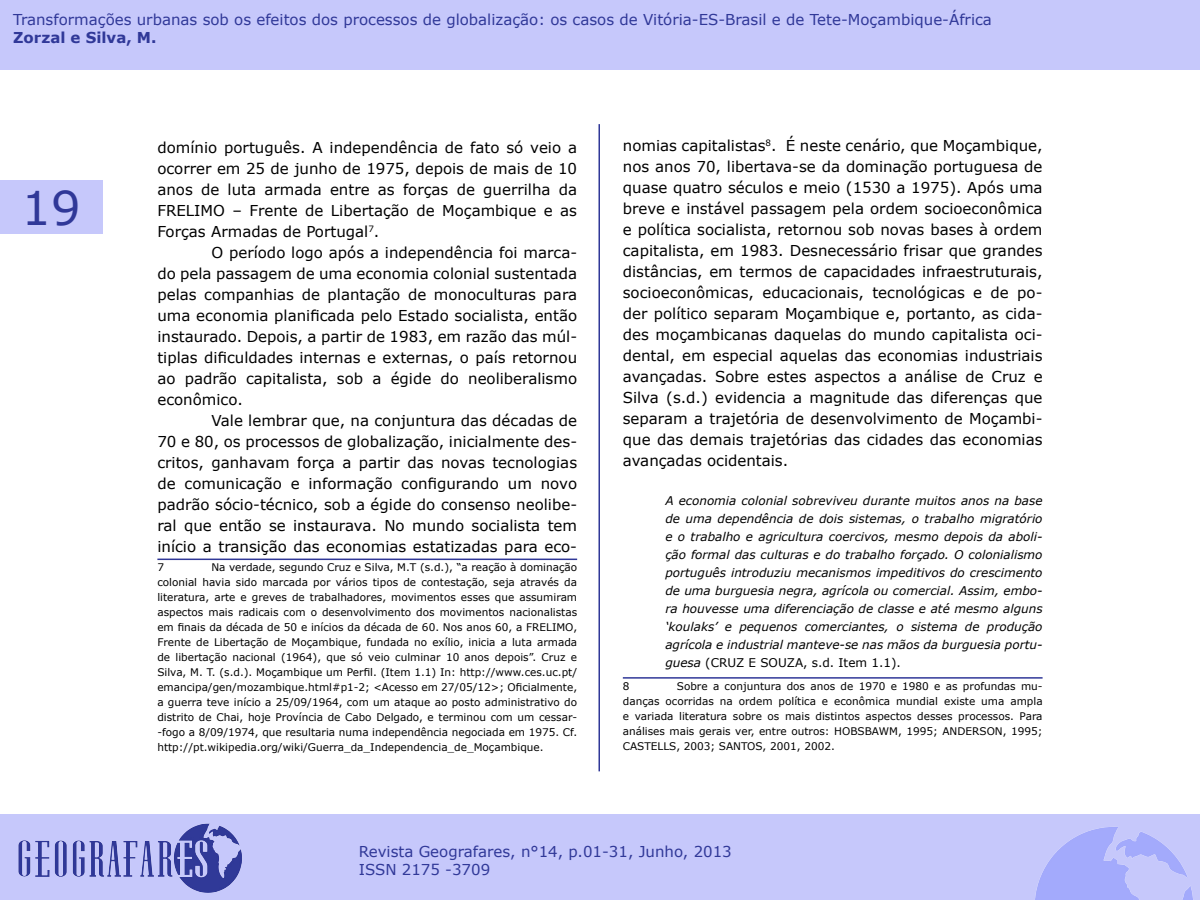
<style>
.page{position:relative;width:1200px;height:900px;background:#fff}
.page>*{position:absolute;margin:0;border:0;box-sizing:border-box;transform-origin:0 0}
.t1{font:46.5px "Verdana";color:#303898}
.t2{font:15px/21px "Verdana";color:#000;text-align:justify}
.t3{font:15px/18px "Verdana";color:#303898}
.t4{font:700 15px "Verdana";color:#303898}
.t5{font:italic 12px/18px "Verdana";color:#000;text-align:justify}
.t6{font:10.5px/15px "Verdana";color:#000;text-align:justify}
.s1{font-style:normal}
</style>
<div class="page">
<div style="left:0;top:180px;width:102px;height:54px;background:#c6c8fb"></div>
<div style="left:0;top:814px;width:1200px;height:86px;background:#c6c8fb"></div>
<img style="left:18px;top:823px;width:224px;height:70px">
<img style="left:1035px;top:827px;width:158px;height:73px">
<div style="left:0;top:0;width:1200px;height:69px;background:#c6c8fb"></div>
<hr style="left:598px;top:124px;width:2px;height:647px;background:#303898">
<hr style="left:157px;top:559px;width:420px;height:1px;background:#303898">
<hr style="left:623px;top:677px;width:420px;height:2px;background:#303898">
<p class="t3" style="left:13px;top:11px;width:980px">Transformações urbanas sob os efeitos dos processos de globalização: os casos de Vitória-ES-Brasil e de Tete-Moçambique-África</p>
<p class="t4" style="left:13px;top:27px;width:145px">Zorzal e Silva, M .</p>
<h1 class="t1" style="left:22px;top:176px;width:61px">19</h1>
<p class="t2" style="left:157px;top:136px;width:421px">domínio português. A independência de fato só veio a ocorrer em 25 de junho de 1975, depois de mais de 10 anos de luta armada entre as forças de guerrilha da FRELIMO – Frente de Libertação de Moçambique e as Forças Armadas de Portugal<sup>7</sup>.</p>
<p class="t2" style="left:157px;top:241px;width:421px;text-indent:54px">O período logo após a independência foi marca&shy;do pela passagem de uma economia colonial sustentada pelas companhias de plantação de monoculturas para uma economia planificada pelo Estado socialista, então instaurado. Depois, a partir de 1983, em razão das múl&shy;tiplas dificuldades internas e externas, o país retornou ao padrão capitalista, sob a égide do neoliberalismo econômico.</p>
<p class="t2" style="left:157px;top:409px;width:421px;text-indent:54px">Vale lembrar que, na conjuntura das décadas de 70 e 80, os processos de globalização, inicialmente des&shy;critos, ganhavam força a partir das novas tecnologias de comunicação e informação configurando um novo padrão sócio-técnico, sob a égide do consenso neolibe&shy;ral que então se instaurava. No mundo socialista tem início a transição das economias estatizadas para eco-</p>
<p class="t6" style="left:157px;top:560px;width:8px">7</p>
<p class="t6" style="left:157px;top:560px;width:421px;text-indent:54px">Na verdade, segundo Cruz e Silva, M.T (s.d.), “a reação à dominação colonial havia sido marcada por vários tipos de contestação, seja através da literatura, arte e greves de trabalhadores, movimentos esses que assumiram aspectos mais radicais com o desenvolvimento dos movimentos nacionalistas em finais da década de 50 e inícios da década de 60. Nos anos 60, a FRELIMO, Frente de Libertação de Moçambique, fundada no exílio, inicia a luta armada de libertação nacional (1964), que só veio culminar 10 anos depois”. Cruz e Silva, M. T. (s.d.). Moçambique um Perfil. (Item 1.1) In: http://www.ces.uc.pt/ emancipa/gen/mozambique.html#p1-2; &lt;Acesso em 27/05/12&gt;; Oficialmente, a guerra teve início a 25/09/1964, com um ataque ao posto administrativo do distrito de Chai, hoje Província de Cabo Delgado, e terminou com um cessar--fogo a 8/09/1974, que resultaria numa independência negociada em 1975. Cf. http://pt.wikipedia.org/wiki/Guerra_da_Independencia_de_Moçambique.</p>
<p class="t2" style="left:623px;top:135px;width:421px">nomias capitalistas<sup>8</sup>. É neste cenário, que Moçambique, nos anos 70, libertava-se da dominação portuguesa de quase quatro séculos e meio (1530 a 1975). Após uma breve e instável passagem pela ordem socioeconômica e política socialista, retornou sob novas bases à ordem capitalista, em 1983. Desnecessário frisar que grandes distâncias, em termos de capacidades infraestruturais, socioeconômicas, educacionais, tecnológicas e de po&shy;der político separam Moçambique e, portanto, as cida&shy;des moçambicanas daquelas do mundo capitalista oci&shy;dental, em especial aquelas das economias industriais avançadas. Sobre estes aspectos a análise de Cruz e Silva (s.d.) evidencia a magnitude das diferenças que separam a trajetória de desenvolvimento de Moçambi&shy;que das demais trajetórias das cidades das economias avançadas ocidentais.</p>
<p class="t5" style="left:665px;top:492px;width:379px">A economia colonial sobreviveu durante muitos anos na base de uma dependência de dois sistemas, o trabalho migratório e o trabalho e agricultura coercivos, mesmo depois da aboli&shy;ção formal das culturas e do trabalho forçado. O colonialismo português introduziu mecanismos impeditivos do crescimento de uma burguesia negra, agrícola ou comercial. Assim, embo&shy;ra houvesse uma diferenciação de classe e até mesmo alguns ‘koulaks’ e pequenos comerciantes, o sistema de produção agrícola e industrial manteve-se nas mãos da burguesia portu&shy;guesa <span class="s1">(CRUZ E SOUZA, s.d. Item 1.1).</span></p>
<p class="t6" style="left:623px;top:678px;width:8px">8</p>
<p class="t6" style="left:623px;top:678px;width:421px;text-indent:54px">Sobre a conjuntura dos anos de 1970 e 1980 e as profundas mu&shy;danças ocorridas na ordem política e econômica mundial existe uma ampla e variada literatura sobre os mais distintos aspectos desses processos. Para análises mais gerais ver, entre outros: HOBSBAWM, 1995; ANDERSON, 1995; CASTELLS, 2003; SANTOS, 2001, 2002.</p>
<p class="t3" style="left:359px;top:843px;width:375px">Revista Geografares, n°14, p.01-31, Junho, 2013<br>ISSN 2175 -3709</p>
</div>
